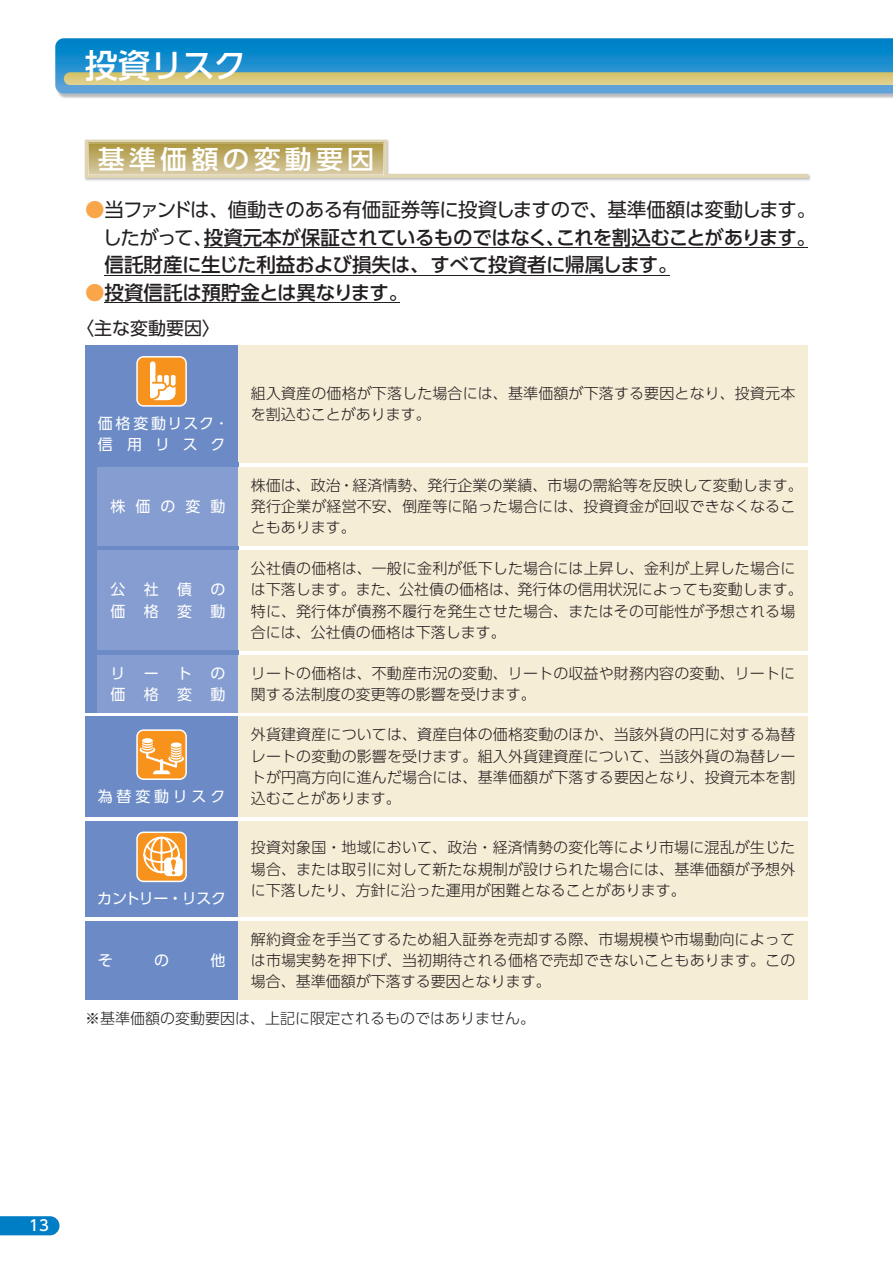
<style>
.page{position:relative;width:893px;height:1263px;background:#fff}
.page>*{position:absolute;margin:0;border:0;box-sizing:border-box;transform-origin:0 0}
.t1{font:500 33px "UD Shin Go Pro";letter-spacing:-.03em;color:#fff}
.t2{font:500 25.65px "UD Shin Go Pro";letter-spacing:.155em;color:#fff;scale:1.05 1}
.t3{font:500 19.5px "UD Shin Go Pro";letter-spacing:-.015em;color:#231f20}
.t4{font:19.5px "UD Shin Go Pro";letter-spacing:-.025em;color:#231f20}
.t5{font:18px "UD Shin Go Pro";color:#231f20}
.t6{font:300 15px/21.3px "UD Shin Go Pro";letter-spacing:.01em;color:#231f20}
.t7{font:15px/21.3px "UD Shin Go Pro";letter-spacing:1.22em;color:#fff}
.t8{font:15px/21.3px "UD Shin Go Pro";letter-spacing:.185em;color:#fff}
.t9{font:15px "UD Shin Go Pro";letter-spacing:-.03em;color:#fff}
.t10{font:15px "UD Shin Go Pro";letter-spacing:.665em;color:#fff}
.t11{font:15px "UD Shin Go Pro";letter-spacing:.25em;color:#fff}
.t12{font:500 14.85px "UD Shin Go Pro";color:#fff}
.s1{color:#f9a64a}
.s2{font-weight:400}
.s3{font-weight:400;color:#f9a64a}
</style>
<div class="page">
<svg style="left:0;top:1216px;width:60px;height:19px"></svg>
<hr style="left:204px;top:247px;width:604px;height:1px;background:#231f20">
<hr style="left:105px;top:275px;width:565px;height:1px;background:#231f20">
<hr style="left:105px;top:302px;width:295px;height:1px;background:#231f20">
<svg style="left:85px;top:140px;width:723px;height:38px"></svg>
<div style="left:85px;top:345px;width:153px;height:117px;background:#6c8bc6"></div>
<div style="left:238px;top:345px;width:570px;height:117px;background:#f6edd6"></div>
<svg style="left:136px;top:356px;width:51px;height:51px;background:#f4b56b"></svg>
<div style="left:85px;top:462px;width:153px;height:5px;background:#6c8bc6"></div>
<div style="left:85px;top:467px;width:13px;height:79px;background:#6c8bc6"></div>
<div style="left:98px;top:467px;width:140px;height:79px;background:#859dd0"></div>
<div style="left:238px;top:467px;width:570px;height:79px;background:#f6edd6"></div>
<hr style="left:85px;top:546px;width:153px;height:4px;background:#6c8bc6">
<div style="left:85px;top:550px;width:13px;height:100px;background:#6c8bc6"></div>
<div style="left:98px;top:550px;width:140px;height:100px;background:#859dd0"></div>
<div style="left:238px;top:550px;width:570px;height:100px;background:#f6edd6"></div>
<div style="left:85px;top:650px;width:153px;height:5px;background:#6c8bc6"></div>
<div style="left:85px;top:655px;width:13px;height:57px;background:#6c8bc6"></div>
<div style="left:98px;top:655px;width:140px;height:57px;background:#859dd0"></div>
<div style="left:238px;top:655px;width:570px;height:57px;background:#f6edd6"></div>
<div style="left:85px;top:717px;width:153px;height:100px;background:#6c8bc6"></div>
<div style="left:238px;top:717px;width:570px;height:100px;background:#f6edd6"></div>
<svg style="left:136px;top:729px;width:51px;height:51px;background:#f4b162"></svg>
<div style="left:85px;top:821px;width:153px;height:96px;background:#6c8bc6"></div>
<div style="left:238px;top:821px;width:570px;height:96px;background:#f6edd6"></div>
<svg style="left:136px;top:831px;width:51px;height:51px;background:#f4ba76"></svg>
<div style="left:85px;top:921px;width:153px;height:79px;background:#6c8bc6"></div>
<div style="left:238px;top:921px;width:570px;height:79px;background:#f6edd6"></div>
<svg style="left:55px;top:38px;width:838px;height:56px;background:#228fce"></svg>
<svg style="left:64px;top:72px;width:829px;height:13px;background:#d6c87d"></svg>
<h1 class="t1" style="left:85px;top:39px;width:163px">投資リスク</h1>
<h2 class="t2" style="left:98px;top:138px;width:265px">基準価額の変動要因</h2>
<h3 class="t4" style="left:85px;top:194px;width:733px"><span class="s1">●</span>当ファンドは、値動きのある有価証券等に投資しますので、基準価額は変動します。</h3>
<h3 class="t3" style="left:85px;top:221px;width:732px"><span class="s2">　したがって、</span>投資元本が保証されているものではなく、これを割込むことがあります。</h3>
<h3 class="t3" style="left:105px;top:249px;width:575px">信託財産に生じた利益および損失は、すべて投資者に帰属します。</h3>
<h3 class="t3" style="left:85px;top:277px;width:325px"><span class="s3">●</span>投資信託は預貯金とは異なります。</h3>
<p class="t5" style="left:76px;top:313px;width:145px">〈主な変動要因〉</p>
<p class="t8" style="left:98px;top:412px;width:129px">価格変動リスク･信用リスク</p>
<p class="t10" style="left:111px;top:494px;width:116px">株価の変動</p>
<p class="t7" style="left:111px;top:579px;width:116px">公社債の価格変動</p>
<p class="t6" style="left:251px;top:382px;width:546px">組入資産の価格が下落した場合には、基準価額が下落する要因となり、投資元本を割込むことがあります。</p>
<p class="t6" style="left:251px;top:474px;width:553px">株価は、政治・経済情勢、発行企業の業績、市場の需給等を反映して変動します。発行企業が経営不安、倒産等に陥った場合には、投資資金が回収できなくなることもあります。</p>
<p class="t6" style="left:251px;top:557px;width:553px">公社債の価格は、一般に金利が低下した場合には上昇し、金利が上昇した場合には下落します。また、公社債の価格は、発行体の信用状況によっても変動します。特に、発行体が債務不履行を発生させた場合、またはその可能性が予想される場合には、公社債の価格は下落します。</p>
<p class="t7" style="left:111px;top:662px;width:116px">リートの価格変動</p>
<p class="t6" style="left:251px;top:662px;width:546px">リートの価格は、不動産市況の変動、リートの収益や財務内容の変動、リートに関する法制度の変更等の影響を受けます。</p>
<p class="t11" style="left:98px;top:784px;width:129px">為替変動リスク</p>
<p class="t9" style="left:97px;top:886px;width:130px">カントリー・リスク</p>
<p class="t6" style="left:251px;top:723px;width:546px;text-align:justify">外貨建資産については、資産自体の価格変動のほか、当該外貨の円に対する為替レートの変動の影響を受けます。組入外貨建資産について、当該外貨の為替レートが円高方向に進んだ場合には、基準価額が下落する要因となり、投資元本を割込むことがあります。</p>
<p class="t6" style="left:251px;top:836px;width:546px;text-align:justify">投資対象国・地域において、政治・経済情勢の変化等により市場に混乱が生じた場合、または取引に対して新たな規制が設けられた場合には、基準価額が予想外に下落したり、方針に沿った運用が困難となることがあります。</p>
<p class="t6" style="left:251px;top:928px;width:546px;text-align:justify">解約資金を手当てするため組入証券を売却する際、市場規模や市場動向によっては市場実勢を押下げ、当初期待される価格で売却できないこともあります。この場合、基準価額が下落する要因となります。</p>
<p class="t6" style="left:85px;top:1007px;width:452px">※基準価額の変動要因は、上記に限定されるものではありません。</p>
<p class="t10" style="left:98px;top:948px;width:16px">そ</p>
<p class="t10" style="left:154px;top:948px;width:16px">の</p>
<p class="t10" style="left:210px;top:948px;width:16px">他</p>
<p class="t12" style="left:29px;top:1214px;width:21px">13</p>
</div>
